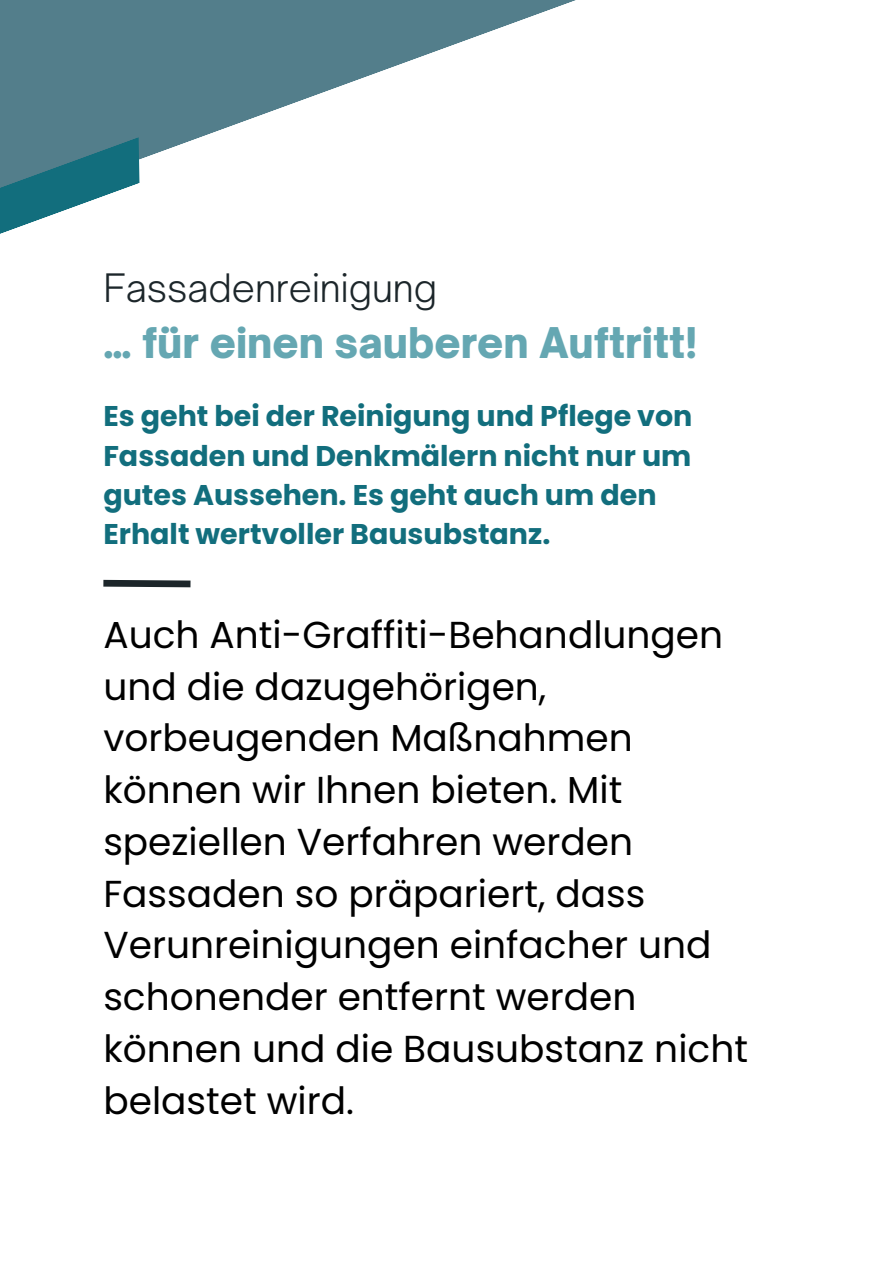
<style>
.page{position:relative;width:893px;height:1264px;background:#fff}
.page>*{position:absolute;margin:0;border:0;box-sizing:border-box;transform-origin:0 0}
.t1{font:900 40.5px "Open Sauce One";color:#65a7b2}
.t2{font:37.5px/51.8px "Poppins";color:#000}
.t3{font:300 37.5px "Open Sauce One";color:#1c262a}
.t4{font:700 28.5px/39.3px "Poppins";color:#126e7d}
</style>
<div class="page">
<svg style="left:103px;top:579px;width:88px;height:9px"></svg>
<svg style="left:0;top:0;width:576px;height:183px;fill:#537e8b"></svg>
<svg style="left:0;top:137px;width:139px;height:97px"></svg>
<h2 class="t3" style="left:103px;top:265px;width:335px">Fassadenreinigung</h2>
<h1 class="t1" style="left:103px;top:318px;width:595px">… für einen sauberen Auftritt!</h1>
<h2 class="t4" style="left:103px;top:396px;width:590px">Es geht bei der Reinigung und Pflege von Fassaden und Denkmälern nicht nur um gutes Aussehen. Es geht auch um den Erhalt wertvoller Bausubstanz.</h2>
<p class="t2" style="left:103px;top:608px;width:646px">Auch Anti-Graffiti-Behandlungen und die dazugehörigen, vorbeugenden Maßnahmen können wir Ihnen bieten. Mit speziellen Verfahren werden<br>Fassaden so präpariert, dass<br>Verunreinigungen einfacher und schonender entfernt werden können und die Bausubstanz nicht belastet wird.</p>
</div>
